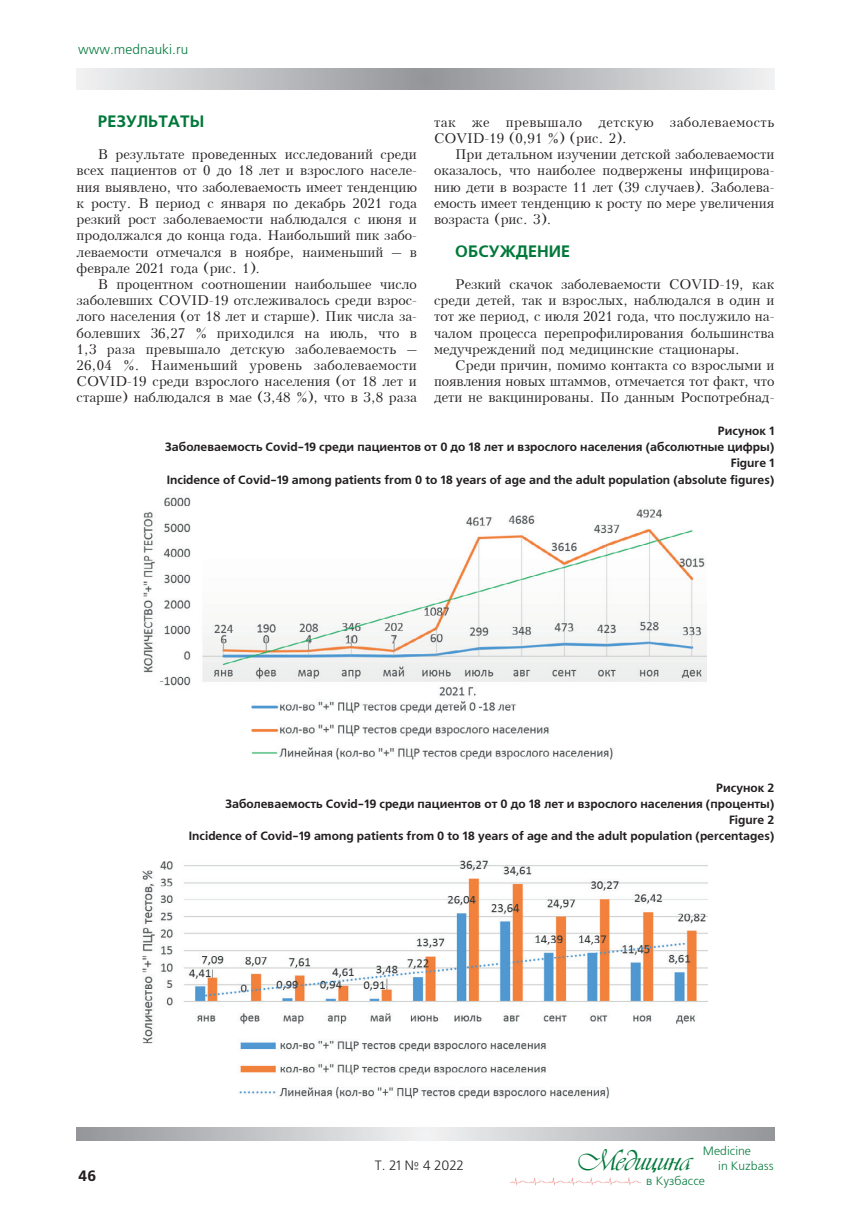
<style>
.page{position:relative;width:851px;height:1217px;background:#fff}
.page>*{position:absolute;margin:0;border:0;box-sizing:border-box;transform-origin:0 0}
.t1{font:30px "Vivaldi DCL";color:#00783a}
.t2{font:700 16.5px "Free Set C";color:#00783a}
.t3{font:700 15px "Free Set C";color:#231f20}
.t4{font:13.5px/16.2px "Kudrashov Plain";color:#231f20;text-align:justify}
.t5{font:13.5px/16.2px "Kudrashov Plain";letter-spacing:.03em;color:#231f20}
.t6{font:13.5px "Free Set C";color:#00783a}
.t7{font:13.5px "Free Set C";color:#231f20}
.t8{font:700 12px/16.2px "Free Set C";color:#231f20;text-align:right}
.t9{font:12px/15px "Free Set C";color:#00783a}
</style>
<div class="page">
<svg style="left:77px;top:68px;width:697px;height:21px;background:#c1c2c5"></svg>
<svg style="left:77px;top:1127px;width:697px;height:13px;background:#c2c3c5"></svg>
<img style="left:509px;top:1177px;width:132px;height:9px">
<img style="left:144px;top:497px;width:562px;height:261px">
<img style="left:143px;top:860px;width:564px;height:239px">
<p class="t6" style="left:78px;top:42px;width:112px">www.mednauki.ru</p>
<p class="t2" style="left:98px;top:112px;width:108px">РЕЗУЛЬТАТЫ</p>
<p class="t4" style="left:77px;top:147px;width:342px;text-indent:21px">В результате проведенных исследований среди всех пациентов от 0 до 18 лет и взрослого населе&shy;ния выявлено, что заболеваемость имеет тенденцию к росту. В период с января по декабрь 2021 года резкий рост заболеваемости наблюдался с июня и продолжался до конца года. Наибольший пик забо&shy;леваемости отмечался в ноябре, наименьший – в феврале 2021 года (рис. 1).</p>
<p class="t4" style="left:77px;top:276px;width:342px;text-indent:21px">В процентном соотношении наибольшее число заболевших COVID-19 отслеживалось среди взрос&shy;лого населения (от 18 лет и старше). Пик числа за&shy;болевших 36,27 % приходился на июль, что в 1,3 раза превышало детскую заболеваемость – 26,04 %. Наименьший уровень заболеваемости COVID-19 среди взрослого населения (от 18 лет и старше) наблюдался в мае (3,48 %), что в 3,8 раза</p>
<p class="t5" style="left:434px;top:114px;width:342px">так же превышало детскую заболеваемость<br>COVID-19 (0,91 %) (рис. 2).</p>
<p class="t4" style="left:434px;top:147px;width:342px;text-indent:21px">При детальном изучении детской заболеваемости оказалось, что наиболее подвержены инфицирова&shy;нию дети в возрасте 11 лет (39 случаев). Заболева&shy;емость имеет тенденцию к росту по мере увеличения возраста (рис. 3).</p>
<p class="t2" style="left:455px;top:241px;width:116px">ОБСУЖДЕНИЕ</p>
<p class="t4" style="left:434px;top:276px;width:342px;text-indent:21px">Резкий скачок заболеваемости COVID-19, как среди детей, так и взрослых, наблюдался в один и тот же период, с июля 2021 года, что послужило на&shy;чалом процесса перепрофилирования большинства медучреждений под медицинские стационары.</p>
<p class="t4" style="left:434px;top:357px;width:342px;text-indent:21px">Среди причин, помимо контакта со взрослыми и появления новых штаммов, отмечается тот факт, что дети не вакцинированы. По данным Роспотребнад-</p>
<p class="t8" style="left:165px;top:423px;width:611px">Рисунок 1<br>Заболеваемость Covid-19 среди пациентов от 0 до 18 лет и взрослого населения (абсолютные цифры)<br>Figure 1<br>Incidence of Covid-19 among patients from 0 to 18 years of age and the adult population (absolute figures)</p>
<p class="t8" style="left:189px;top:779px;width:587px">Рисунок 2<br>Заболеваемость Covid-19 среди пациентов от 0 до 18 лет и взрослого населения (проценты)<br>Figure 2<br>Incidence of Covid-19 among patients from 0 to 18 years of age and the adult population (percentages)</p>
<p class="t3" style="left:78px;top:1166px;width:20px">46</p>
<p class="t7" style="left:375px;top:1157px;width:90px">T. 21 № 4 2022</p>
<p class="t9" style="left:718px;top:1143px;width:57px;text-indent:-15px">Medicine<br>in Kuzbass</p>
<h1 class="t1" style="left:578px;top:1143px;width:114px">Медицина</h1>
<p class="t9" style="left:646px;top:1173px;width:60px">в Кузбассе</p>
</div>
